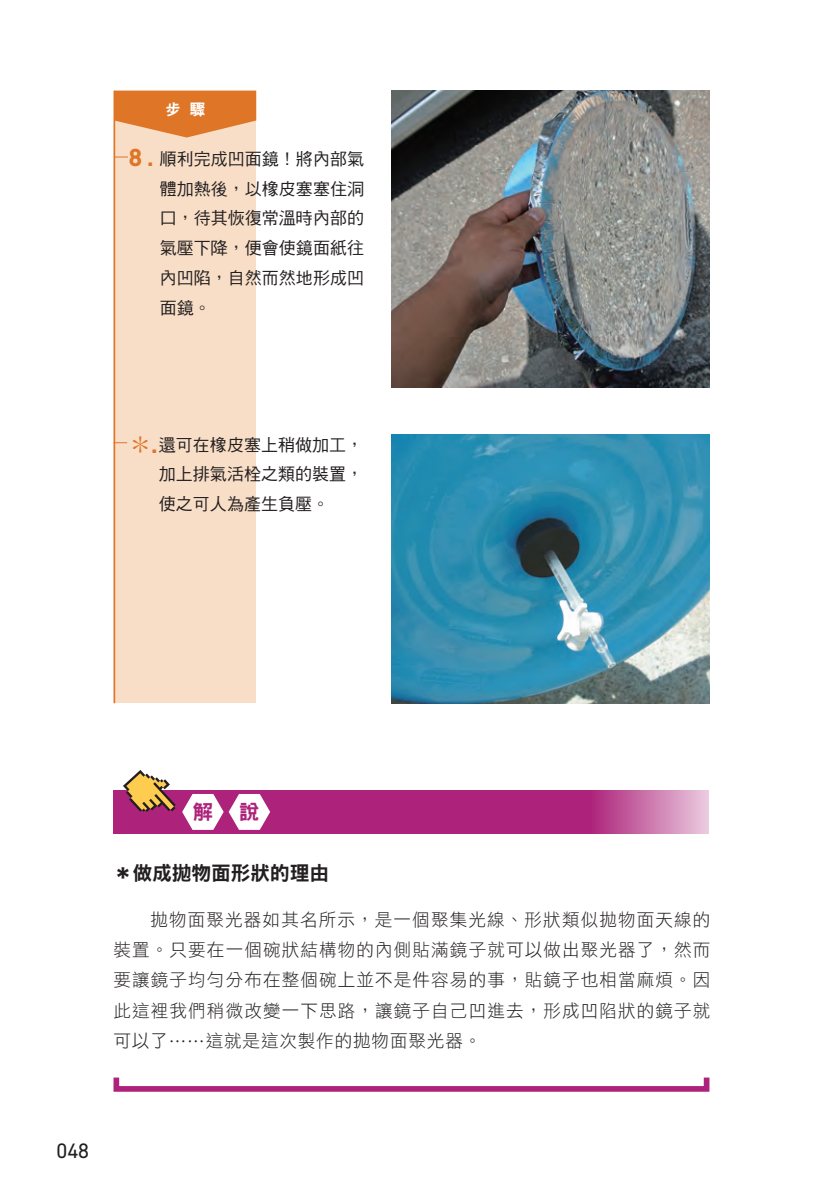
<style>
.page{position:relative;width:840px;height:1191px;background:#fff}
.page>*{position:absolute;margin:0;border:0;box-sizing:border-box;transform-origin:0 0}
.t1{font:700 25.2px "DIN Next LT Pro";color:#df7527}
.t2{font:25.2px "Koz Min Pro";color:#df7527}
.t3{font:21.2px "DIN Next LT Pro";color:#231f20}
.t4{font:20.2px "DF Hei Std W9";color:#ad227a}
.t5{font:19.8px "DF Hei Std W9";letter-spacing:-.01em;color:#231f20}
.t6{font:17.8px/30.4px "DF Hei Std W3";letter-spacing:.065em;color:#231f20;text-align:justify}
.t7{font:17px/29.8px "DF Hei Std W5";color:#231f20;text-align:justify}
.t8{font:15.6px "DF Hei Std W9";color:#fff}
.s1{font-family:"DIN Next LT Pro";font-weight:700}
.s2{font-family:"Noto Sans CJ Ktc";font-weight:300}
</style>
<div class="page">
<div style="left:114px;top:91px;width:142px;height:612px;background:#f8dec7"></div>
<svg style="left:115px;top:91px;width:141px;height:46px"></svg>
<hr style="left:113px;top:91px;width:2px;height:612px;background:#df7527">
<svg style="left:115px;top:157px;width:13px;height:1px"></svg>
<svg style="left:113px;top:442px;width:14px;height:1px"></svg>
<svg style="left:113px;top:790px;width:596px;height:43px;background:#b43686"></svg>
<svg style="left:123px;top:770px;width:53px;height:42px"></svg>
<svg style="left:182px;top:794px;width:88px;height:36px"></svg>
<div style="left:113px;top:1074px;width:596px;height:17px;border:6px solid #ad227a"></div>
<img style="left:391px;top:91px;width:318px;height:296px">
<img style="left:391px;top:434px;width:318px;height:269px">
<p class="t1" style="left:128px;top:142px;width:26px">8.</p>
<p class="t8" style="left:165px;top:101px;width:41px">步驟</p>
<p class="t7" style="left:160px;top:144px;width:206px">順利完成凹面鏡！將內部氣體加熱後，以橡皮塞塞住洞口，待其恢復常溫時內部的氣壓下降，便會使鏡面紙往內凹陷，自然而然地形成凹面鏡。</p>
<p class="t2" style="left:128px;top:427px;width:31px">＊ <span class="s1">.</span></p>
<p class="t7" style="left:159px;top:429px;width:206px">還可在橡皮塞上稍做加工，加上排氣活栓之類的裝置，使之可人為產生負壓。</p>
<p class="t4" style="left:193px;top:801px;width:22px">解</p>
<p class="t4" style="left:239px;top:801px;width:22px">說</p>
<p class="t5" style="left:113px;top:862px;width:217px">＊做成拋物面形狀的理由</p>
<p class="t6" style="left:113px;top:903px;width:598px;text-indent:37px">拋物面聚光器如其名所示，是一個聚集光線、形狀類似拋物面天線的裝置。只要在一個碗狀結構物的內側貼滿鏡子就可以做出聚光器了，然而要讓鏡子均勻分布在整個碗上並不是件容易的事，貼鏡子也相當麻煩。因此這裡我們稍微改變一下思路，讓鏡子自己凹進去，形成凹陷狀的鏡子就可以了<span class="s2">……</span>這就是這次製作的拋物面聚光器。</p>
<p class="t3" style="left:56px;top:1138px;width:35px">048</p>
</div>
